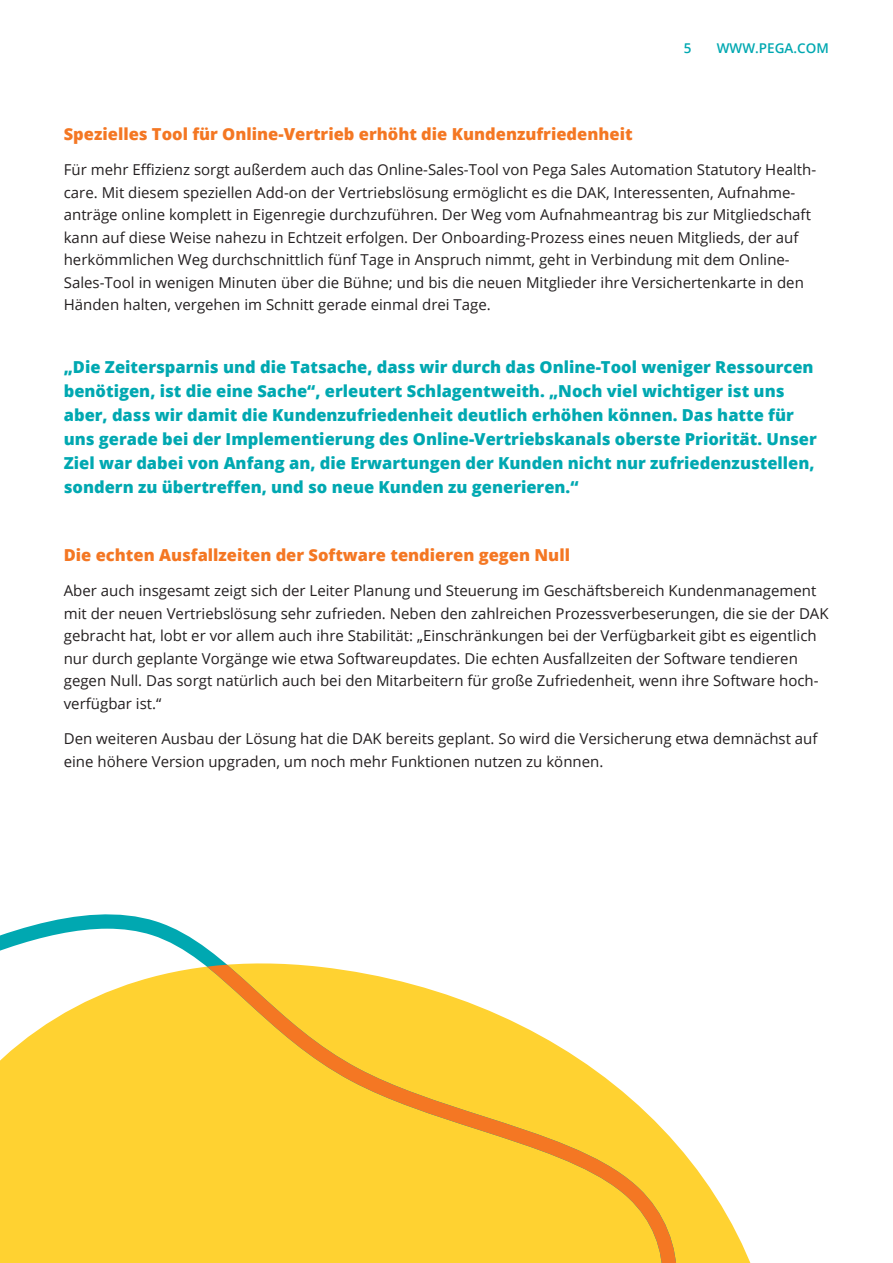
<style>
.page{position:relative;width:893px;height:1263px;background:#fff}
.page>*{position:absolute;margin:0;border:0;box-sizing:border-box;transform-origin:0 0}
.t1{font:800 16.5px/24px "Open Sans";color:#00a8b1}
.Headline_3{font:800 16.5px "Open Sans";color:#f47723}
.Copytext{font:15px/22.5px "Open Sans";color:#231f20}
.Seitenzahl{font:600 13.5px "Open Sans";color:#00a8b1}
</style>
<div class="page">
<svg style="left:678px;top:1146px;width:73px;height:117px;fill:#ffd231"></svg>
<svg style="left:0;top:914px;width:300px;height:51px"></svg>
<svg style="left:0;top:965px;width:678px;height:298px;background:#fed44f"></svg>
<p class="Seitenzahl" style="left:684px;top:39px;width:9px">5</p>
<p class="Seitenzahl" style="left:717px;top:39px;width:113px">WWW.PEGA.COM</p>
<p class="Headline_3" style="left:64px;top:122px;width:570px">Spezielles Tool für Online-Vertrieb erhöht die Kundenzufriedenheit</p>
<p class="Copytext" style="left:64px;top:158px;width:754px">Für mehr Effizienz sorgt außerdem auch das Online-Sales-Tool von Pega Sales Automation Statutory Health&shy;care. Mit diesem speziellen Add-on der Vertriebslösung ermöglicht es die DAK, Interessenten, Aufnahme&shy;anträge online komplett in Eigenregie durchzuführen. Der Weg vom Aufnahmeantrag bis zur Mitgliedschaft kann auf diese Weise nahezu in Echtzeit erfolgen. Der Onboarding-Prozess eines neuen Mitglieds, der auf herkömmlichen Weg durchschnittlich fünf Tage in Anspruch nimmt, geht in Verbindung mit dem Online-Sales-Tool in wenigen Minuten über die Bühne; und bis die neuen Mitglieder ihre Versichertenkarte in den Händen halten, vergehen im Schnitt gerade einmal drei Tage.</p>
<p class="t1" style="left:64px;top:354px;width:754px">„Die Zeitersparnis und die Tatsache, dass wir durch das Online-Tool weniger Ressourcen benötigen, ist die eine Sache“, erleutert Schlagentweith. „Noch viel wichtiger ist uns aber, dass wir damit die Kundenzufriedenheit deutlich erhöhen können. Das hatte für uns gerade bei der Implementierung des Online-Vertriebskanals oberste Priorität. Unser Ziel war dabei von Anfang an, die Erwartungen der Kunden nicht nur zufriedenzustellen, sondern zu übertreffen, und so neue Kunden zu generieren.“</p>
<p class="Headline_3" style="left:64px;top:543px;width:508px">Die echten Ausfallzeiten der Software tendieren gegen Null</p>
<p class="Copytext" style="left:64px;top:579px;width:766px">Aber auch insgesamt zeigt sich der Leiter Planung und Steuerung im Geschäftsbereich Kundenmanagement mit der neuen Vertriebslösung sehr zufrieden. Neben den zahlreichen Prozessverbeserungen, die sie der DAK gebracht hat, lobt er vor allem auch ihre Stabilität: „Einschränkungen bei der Verfügbarkeit gibt es eigentlich nur durch geplante Vorgänge wie etwa Softwareupdates. Die echten Ausfallzeiten der Software tendieren gegen Null. Das sorgt natürlich auch bei den Mitarbeitern für große Zufriedenheit, wenn ihre Software hoch&shy;verfügbar ist.“</p>
<p class="Copytext" style="left:64px;top:727px;width:755px">Den weiteren Ausbau der Lösung hat die DAK bereits geplant. So wird die Versicherung etwa demnächst auf eine höhere Version upgraden, um noch mehr Funktionen nutzen zu können.</p>
</div>
